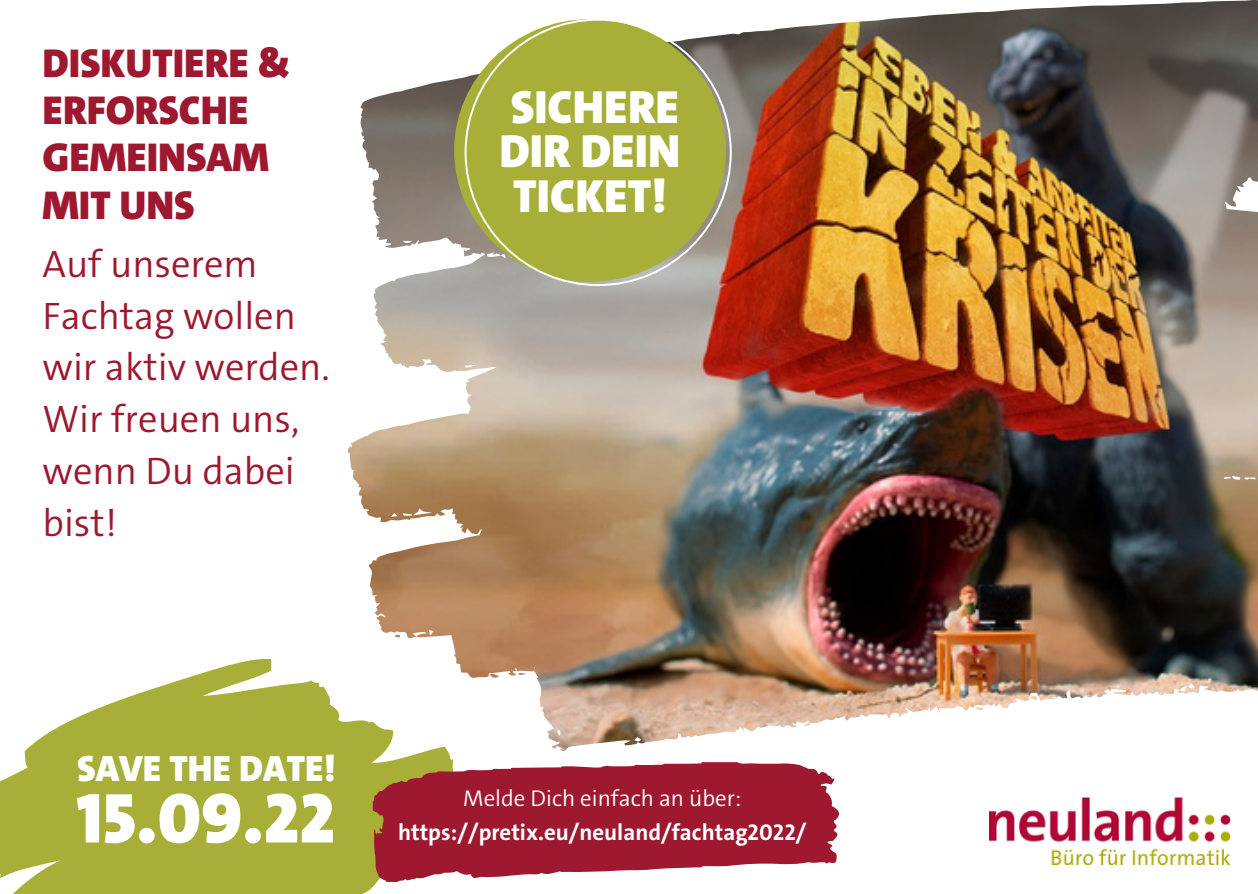
<style>
.page{position:relative;width:1258px;height:894px;background:#fff}
.page>*{position:absolute;margin:0;border:0;box-sizing:border-box;transform-origin:0 0}
.t1{font:900 71.4px "The Sans E4 s";color:#fff}
.t2{font:900 46.8px/45px "The Sans E4 s";color:#fff;text-align:justify}
.t3{font:900 40.5px/47.4px "The Sans E4 s";color:#9e182f}
.t4{font:300 38.7px/51.6px "The Sans E4 s";color:#9e182f}
.t5{font:900 36.9px "The Sans E4 s";color:#fff}
.t6{font:700 22.8px "The Sans E4 s";color:#fff}
.t7{font:300 22.8px "The Sans E4 s";color:#fff}
</style>
<div class="page">
<img style="left:348px;top:0;width:910px;height:865px">
<img style="left:1225px;top:41px;width:33px;height:327px">
<svg style="left:0;top:658px;width:454px;height:235px;fill:#a7af39"></svg>
<svg style="left:465px;top:19px;width:267px;height:267px;background:#adb156"></svg>
<svg style="left:372px;top:762px;width:468px;height:119px;background:#a93947"></svg>
<img style="left:989px;top:797px;width:241px;height:67px">
<p class="t3" style="left:43px;top:40px;width:249px">DISKUTIERE &amp;<br>ERFORSCHE<br>GEMEINSAM<br>MIT UNS</p>
<p class="t4" style="left:43px;top:238px;width:289px">Auf unserem<br>Fachtag wollen wir aktiv werden.<br>Wir freuen uns, wenn Du dabei bist!</p>
<p class="t2" style="left:499px;top:85px;width:182px">SICHERE DIR DEIN TICKET!</p>
<p class="t5" style="left:77px;top:744px;width:260px">SAVE THE DATE!</p>
<h1 class="t1" style="left:76px;top:772px;width:260px">15.09.22</h1>
<p class="t7" style="left:463px;top:783px;width:279px">Melde Dich einfach an über:</p>
<p class="t6" style="left:398px;top:817px;width:410px">https://pretix.eu/neuland/fachtag2022/</p>
</div>
